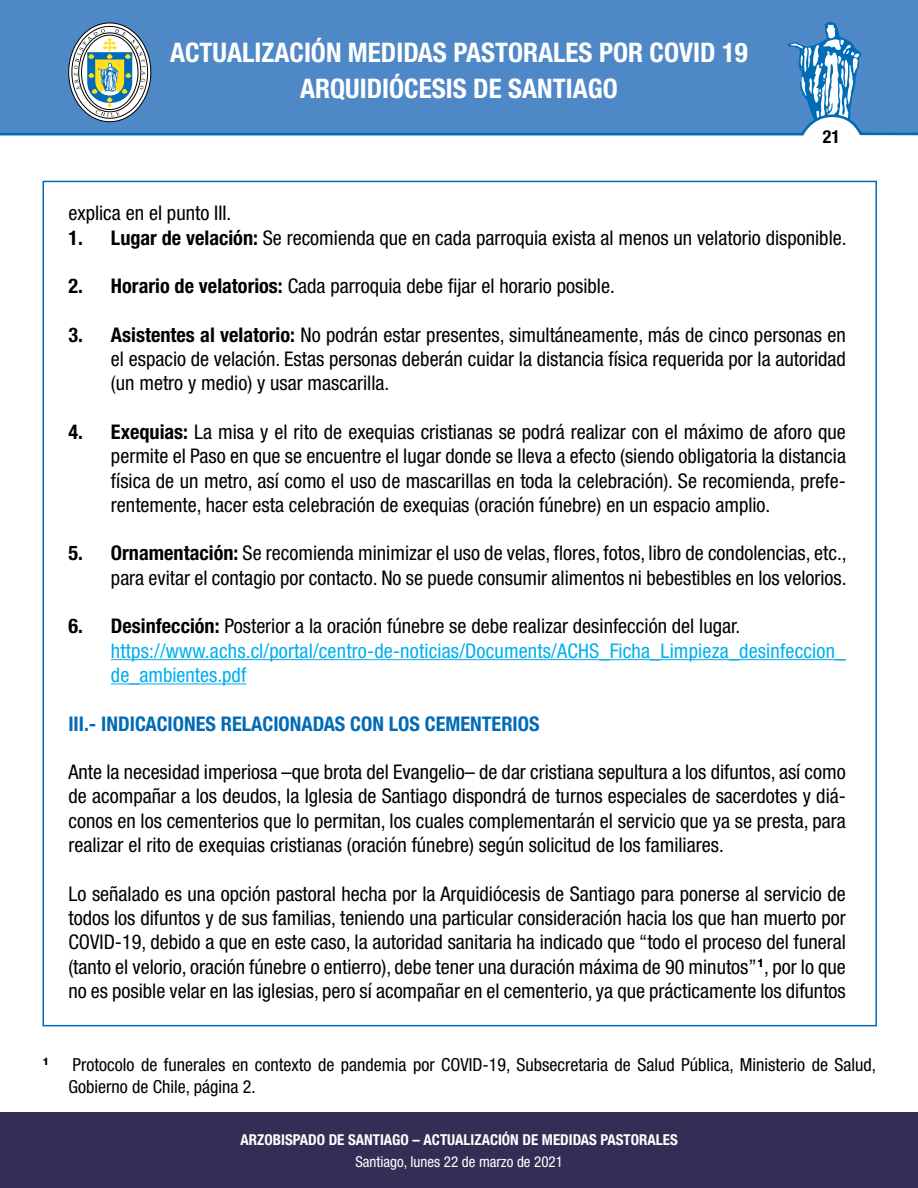
<style>
.page{position:relative;width:918px;height:1188px;background:#fff}
.page>*{position:absolute;margin:0;border:0;box-sizing:border-box;transform-origin:0 0}
.t1{font:700 condensed 27px/36px "Helvetica Neue LT Std";color:#fff;text-align:center}
.t2{font:condensed 20.25px/24.3px "Helvetica Neue LT Std";color:#000;text-align:justify}
.t3{font:condensed 20.25px/24.3px "Helvetica Neue LT Std";color:#00aeef}
.t4{font:700 condensed 20.25px "Helvetica Neue LT Std";color:#006bb6}
.t5{font:condensed 18px/21.6px "Helvetica Neue LT Std";color:#000}
.t6{font:700 condensed 18px "Helvetica Neue LT Std";color:#000}
.t7{font:700 condensed 15px "Helvetica Neue LT Std";color:#fff}
.t8{font:condensed 15px "Helvetica Neue LT Std";color:#fff}
.t9{font:800 10.5px "Helvetica Neue LT Std";color:#000}
.s1{font-weight:700}
.s2{font-weight:700;color:#000}
.s3{color:#000}
</style>
<div class="page">
<div style="left:0;top:0;width:918px;height:134px;background:#4f88c7"></div>
<svg style="left:0;top:21px;width:918px;height:115px"></svg>
<div style="left:0;top:1112px;width:918px;height:76px;background:#342e56"></div>
<hr style="left:111px;top:659px;width:735px;height:1px;background:#00aeef">
<hr style="left:111px;top:683px;width:135px;height:1px;background:#00aeef">
<h1 class="t1" style="left:170px;top:34px;width:579px">ACTUALIZACIÓN MEDIDAS PASTORALES POR COVID 19<br>ARQUIDIÓCESIS DE SANTIAGO</h1>
<p class="t6" style="left:823px;top:125px;width:19px">21</p>
<p class="t2" style="left:68px;top:201px;width:165px">explica en el punto III.</p>
<p class="t2" style="left:68px;top:225px;width:780px"><span class="s1">1. Lugar de velación:</span> Se recomienda que en cada parroquia exista al menos un velatorio disponible.</p>
<p class="t2" style="left:68px;top:274px;width:548px"><span class="s1">2. Horario de velatorios:</span> Cada parroquia debe fijar el horario posible.</p>
<p class="t2" style="left:111px;top:322px;width:736px;text-indent:-43px"><span class="s1">3. Asistentes al velatorio:</span> No podrán estar presentes, simultáneamente, más de cinco personas en el espacio de velación. Estas personas deberán cuidar la distancia física requerida por la autoridad (un metro y medio) y usar mascarilla.</p>
<p class="t2" style="left:111px;top:420px;width:737px;text-indent:-43px"><span class="s1">4. Exequias:</span> La misa y el rito de exequias cristianas se podrá realizar con el máximo de aforo que permite el Paso en que se encuentre el lugar donde se lleva a efecto (siendo obligatoria la distancia física de un metro, así como el uso de mascarillas en toda la celebración). Se recomienda, prefe&shy;rentemente, hacer esta celebración de exequias (oración fúnebre) en un espacio amplio.</p>
<p class="t2" style="left:68px;top:541px;width:780px;text-align:right"><span class="s1">5. Ornamentación:</span> Se recomienda minimizar el uso de velas, flores, fotos, libro de condolencias, etc., para evitar el contagio por contacto. No se puede consumir alimentos ni bebestibles en los velorios.</p>
<p class="t3" style="left:111px;top:614px;width:736px;text-indent:-43px"><span class="s2">6. Desinfección:</span> <span class="s3">Posterior a la oración fúnebre se debe realizar desinfección del lugar. </span>https://www.achs.cl/portal/centro-de-noticias/Documents/ACHS_Ficha_Limpieza_desinfeccion_ de_ambientes.pdf</p>
<p class="t4" style="left:68px;top:711px;width:72px">III.- Indicaciones</p>
<p class="t4" style="left:221px;top:711px;width:12px">relaciona</p>
<p class="t4" style="left:313px;top:711px;width:50px">das con</p>
<p class="t4" style="left:389px;top:711px;width:11px">los</p>
<p class="t4" style="left:425px;top:711px;width:13px">cemen</p>
<p class="t4" style="left:482px;top:711px;width:21px">terios</p>
<p class="t2" style="left:68px;top:760px;width:779px">Ante la necesidad imperiosa –que brota del Evangelio– de dar cristiana sepultura a los difuntos, así como de acompañar a los deudos, la Iglesia de Santiago dispondrá de turnos especiales de sacerdotes y diá&shy;conos en los cementerios que lo permitan, los cuales complementarán el servicio que ya se presta, para realizar el rito de exequias cristianas (oración fúnebre) según solicitud de los familiares.</p>
<p class="t2" style="left:68px;top:881px;width:779px">Lo señalado es una opción pastoral hecha por la Arquidiócesis de Santiago para ponerse al servicio de todos los difuntos y de sus familias, teniendo una particular consideración hacia los que han muerto por COVID-19, debido a que en este caso, la autoridad sanitaria ha indicado que “todo el proceso del funeral (tanto el velorio, oración fúnebre o entierro), debe tener una duración máxima de 90 minutos”<sup>1</sup>, por lo que no es posible velar en las iglesias, pero sí acompañar en el cementerio, ya que prácticamente los difuntos</p>
<p class="t9" style="left:43px;top:1055px;width:8px">1</p>
<p class="t5" style="left:68px;top:1054px;width:809px">Protocolo de funerales en contexto de pandemia por COVID-19, Subsecretaria de Salud Pública, Ministerio de Salud,<br>Gobierno de Chile, página 2.</p>
<p class="t7" style="left:241px;top:1130px;width:439px">ARZOBISPADO DE SANTIAGO – ACTUALIZACIÓN DE MEDIDAS PASTORALES</p>
<p class="t8" style="left:355px;top:1153px;width:209px">Santiago, lunes 22 de marzo de 2021</p>
</div>
